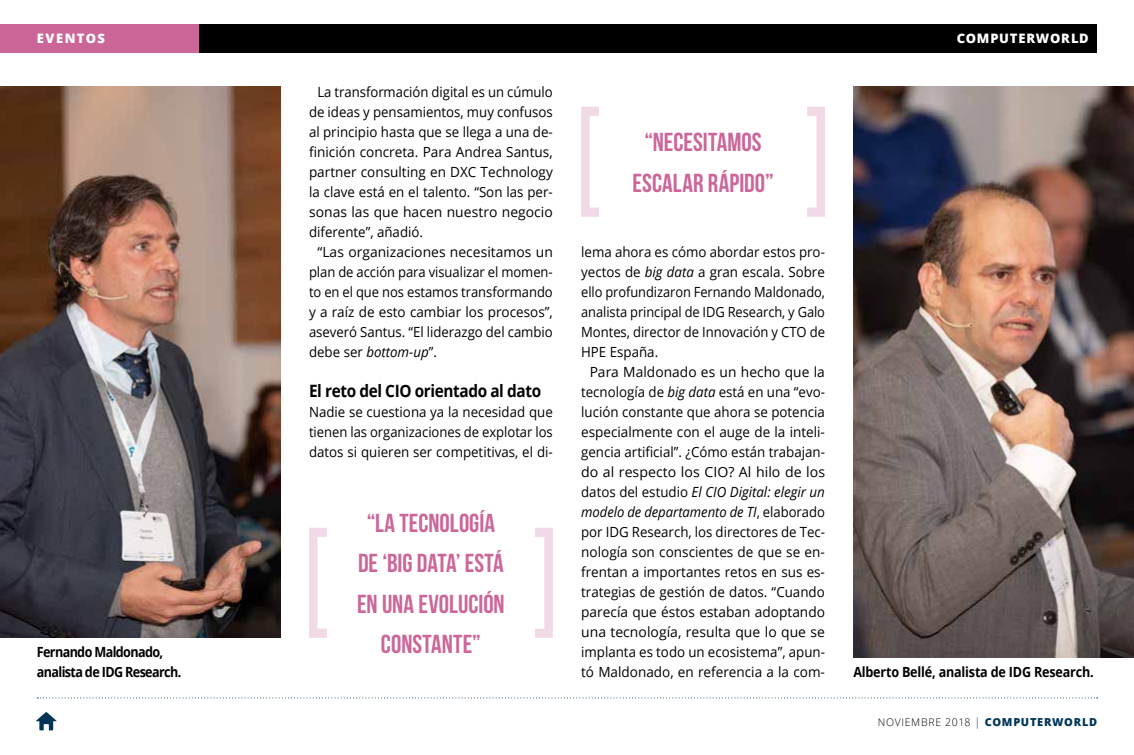
<style>
.page{position:relative;width:1134px;height:755px;background:#fff}
.page>*{position:absolute;margin:0;border:0;box-sizing:border-box;transform-origin:0 0}
.t1{font:26px/40px "Bebas Neue";color:#c69;text-align:center}
.t2{font:700 17px "Open Sans";letter-spacing:-.025em;color:#000;scale:.9 1}
.t3{font:14px/20px "Open Sans";color:#000;text-align:justify}
.t4{font:14px/20px "Open Sans";color:#000;text-align:justify;scale:.95 1}
.t5{font:14px/20px "Open Sans";color:#000;text-align:justify;scale:.94 1}
.t6{font:700 14px/20px "Open Sans";letter-spacing:-.05em;color:#000;scale:.9 1}
.t7{font:700 14px "Open Sans";letter-spacing:-.015em;color:#000;scale:.9 1}
.t8{font:800 13px "Open Sans";letter-spacing:.065em;color:#fff}
.t9{font:800 13px "Open Sans";letter-spacing:.105em;color:#fff}
.t10{font:300 10.5px "Open Sans";letter-spacing:.065em;color:#000}
.s1{font-style:italic}
.s2{font-size:11px;color:#003558}
.s3{font-weight:800;font-size:11px;color:#003558}
</style>
<div class="page">
<div style="left:37px;top:24px;width:1060px;height:28px;background:#000"></div>
<svg style="left:36px;top:712px;width:21px;height:17px"></svg>
<svg style="left:37px;top:697px;width:1061px;height:1px"></svg>
<div style="left:0;top:24px;width:198px;height:28px;background:#c69"></div>
<img style="left:853px;top:87px;width:281px;height:570px">
<svg style="left:581px;top:107px;width:18px;height:110px"></svg>
<svg style="left:807px;top:107px;width:18px;height:110px"></svg>
<img style="left:0;top:87px;width:281px;height:550px">
<svg style="left:309px;top:527px;width:18px;height:110px"></svg>
<svg style="left:535px;top:527px;width:18px;height:110px"></svg>
<p class="t9" style="left:37px;top:29px;width:70px">EVENTOS</p>
<p class="t6" style="left:37px;top:641px;width:162px">Fernando Maldonado, analista de IDG Research.</p>
<p class="t5" style="left:309px;top:81px;width:261px;text-indent:9px">La transformación digital es un cúmulo de ideas y pensamientos, muy confusos al principio hasta que se llega a una de&shy;finición concreta. Para Andrea Santus, partner consulting en DXC Technology la clave está en el talento. “Son las per&shy;sonas las que hacen nuestro negocio diferente”, añadió.</p>
<p class="t3" style="left:309px;top:241px;width:245px;text-indent:9px">“Las organizaciones necesitamos un plan de acción para visualizar el momen&shy;to en el que nos estamos transformando y a raíz de esto cambiar los procesos”, aseveró Santus. “El liderazgo del cambio debe ser <span class="s1">bottom-up</span>”.</p>
<p class="t2" style="left:309px;top:378px;width:259px">El reto del CIO orientado al dato</p>
<p class="t4" style="left:309px;top:401px;width:258px">Nadie se cuestiona ya la necesidad que tienen las organizaciones de explotar los datos si quieren ser competitivas, el di-</p>
<h1 class="t1" style="left:357px;top:502px;width:149px">“LA TECNOLOGÍA<br>DE ‘BIG DATA’ ESTÁ<br>EN UNA EVOLUCIÓN<br>CONSTANTE”</h1>
<h1 class="t1" style="left:632px;top:122px;width:143px">“NECESITAMOS<br>ESCALAR RÁPIDO”</h1>
<p class="t4" style="left:581px;top:241px;width:258px">lema ahora es cómo abordar estos pro&shy;yectos de <span class="s1">big data</span> a gran escala. Sobre ello profundizaron Fernando Maldonado, analista principal de IDG Research, y Galo Montes, director de Innovación y CTO de HPE España.</p>
<p class="t3" style="left:581px;top:361px;width:245px;text-align:center">Para Maldonado es un hecho que la tecnología de <span class="s1">big data</span> está en una “evo&shy;lución constante que ahora se potencia especialmente con el auge de la inteli&shy;gencia artificial”. ¿Cómo están trabajan&shy;do al respecto los CIO? Al hilo de los datos del estudio <span class="s1">El CIO Digital: elegir un modelo de departamento de TI</span>, elaborado por IDG Research, los directores de Tec&shy;nología son conscientes de que se en&shy;frentan a importantes retos en sus es&shy;trategias de gestión de datos. “Cuando parecía que éstos estaban adoptando una tecnología, resulta que lo que se implanta es todo un ecosistema”, apun&shy;tó Maldonado, en referencia a la com-</p>
<p class="t8" style="left:957px;top:29px;width:134px">COMPUTERWORLD</p>
<p class="t7" style="left:853px;top:662px;width:269px">Alberto Bellé, analista de IDG Research.</p>
<p class="t10" style="left:878px;top:714px;width:221px">NOVIEMBRE 2018 <span class="s2">|</span> <span class="s3">COMPUTERWORLD</span></p>
</div>
